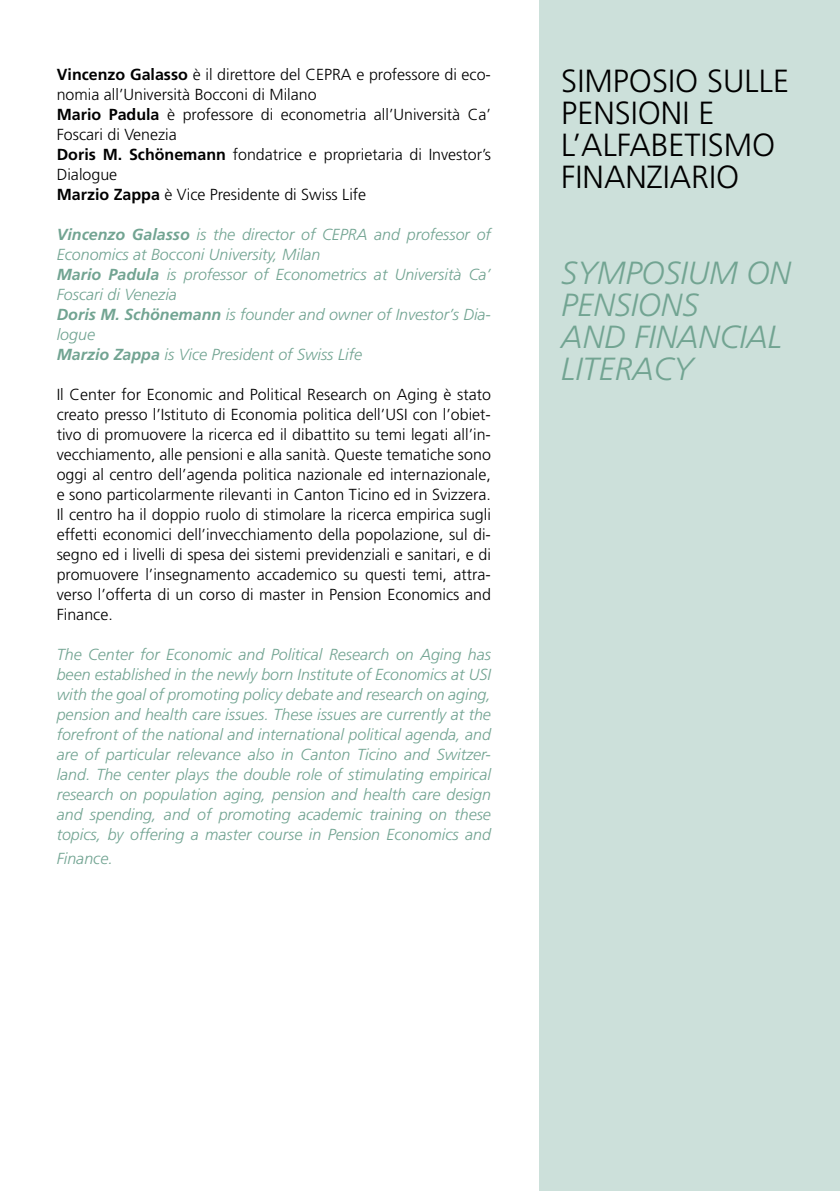
<style>
.page{position:relative;width:840px;height:1191px;background:#fff}
.page>*{position:absolute;margin:0;border:0;box-sizing:border-box;transform-origin:0 0}
.t1{font:300 32px/32px "Frutiger LT Std";color:#000}
.t2{font:italic 300 32px/32px "Frutiger LT Std";color:#72a492}
.t3{font:300 16px/20px "Frutiger LT Std";color:#000}
.t4{font:italic 300 16px/20px "Frutiger LT Std";color:#72a492}
.s1{font-weight:700}
</style>
<div class="page">
<div style="left:539px;top:0;width:300px;height:1191px;background:#cce0da"></div>
<p class="t3" style="left:57px;top:65px;width:435px"><span class="s1">Vincenzo Galasso</span> è il direttore del CEPRA e professore di eco&shy;nomia all’Università Bocconi di Milano<br><span class="s1">Mario Padula</span> è professore di econometria all’Università Ca’ Foscari di Venezia<br><span class="s1">Doris M. Schönemann</span> fondatrice e proprietaria di Investor’s Dialogue<br><span class="s1">Marzio Zappa</span> è Vice Presidente di Swiss Life</p>
<p class="t4" style="left:57px;top:225px;width:435px"><span class="s1">Vincenzo Galasso</span> is the director of CEPRA and professor of Economics at Bocconi University, Milan<br><span class="s1">Mario Padula</span> is professor of Econometrics at Università Ca’ Foscari di Venezia<br><span class="s1">Doris M. Schönemann</span> is founder and owner of Investor’s Dia&shy;logue<br><span class="s1">Marzio Zappa</span> is Vice President of Swiss Life</p>
<p class="t3" style="left:57px;top:385px;width:435px;text-align:justify">Il Center for Economic and Political Research on Aging è stato creato presso l’Istituto di Economia politica dell’USI con l’obiet&shy;tivo di promuovere la ricerca ed il dibattito su temi legati all’in&shy;vecchiamento, alle pensioni e alla sanità. Queste tematiche sono oggi al centro dell’agenda politica nazionale ed internazionale, e sono particolarmente rilevanti in Canton Ticino ed in Svizzera.<br>Il centro ha il doppio ruolo di stimolare la ricerca empirica sugli effetti economici dell’invecchiamento della popolazione, sul di&shy;segno ed i livelli di spesa dei sistemi previdenziali e sanitari, e di promuovere l’insegnamento accademico su questi temi, attra&shy;verso l’offerta di un corso di master in Pension Economics and Finance.</p>
<p class="t4" style="left:57px;top:645px;width:435px;text-align:justify">The Center for Economic and Political Research on Aging has been established in the newly born Institute of Economics at USI with the goal of promoting policy debate and research on aging, pension and health care issues. These issues are currently at the forefront of the national and international political agenda, and are of particular relevance also in Canton Ticino and Switzer&shy;land. The center plays the double role of stimulating empirical research on population aging, pension and health care design and spending, and of promoting academic training on these topics, by offering a master course in Pension Economics and</p>
<p class="t4" style="left:57px;top:849px;width:57px">Finance.</p>
<h1 class="t1" style="left:561px;top:65px;width:229px">SIMPOSIO SULLE<br>PENSIONI E<br>L’ALFABETISMO<br>FINANZIARIO</h1>
<h1 class="t2" style="left:561px;top:257px;width:231px">SYMPOSIUM ON<br>PENSIONS<br>AND FINANCIAL<br>LITERACY</h1>
</div>
